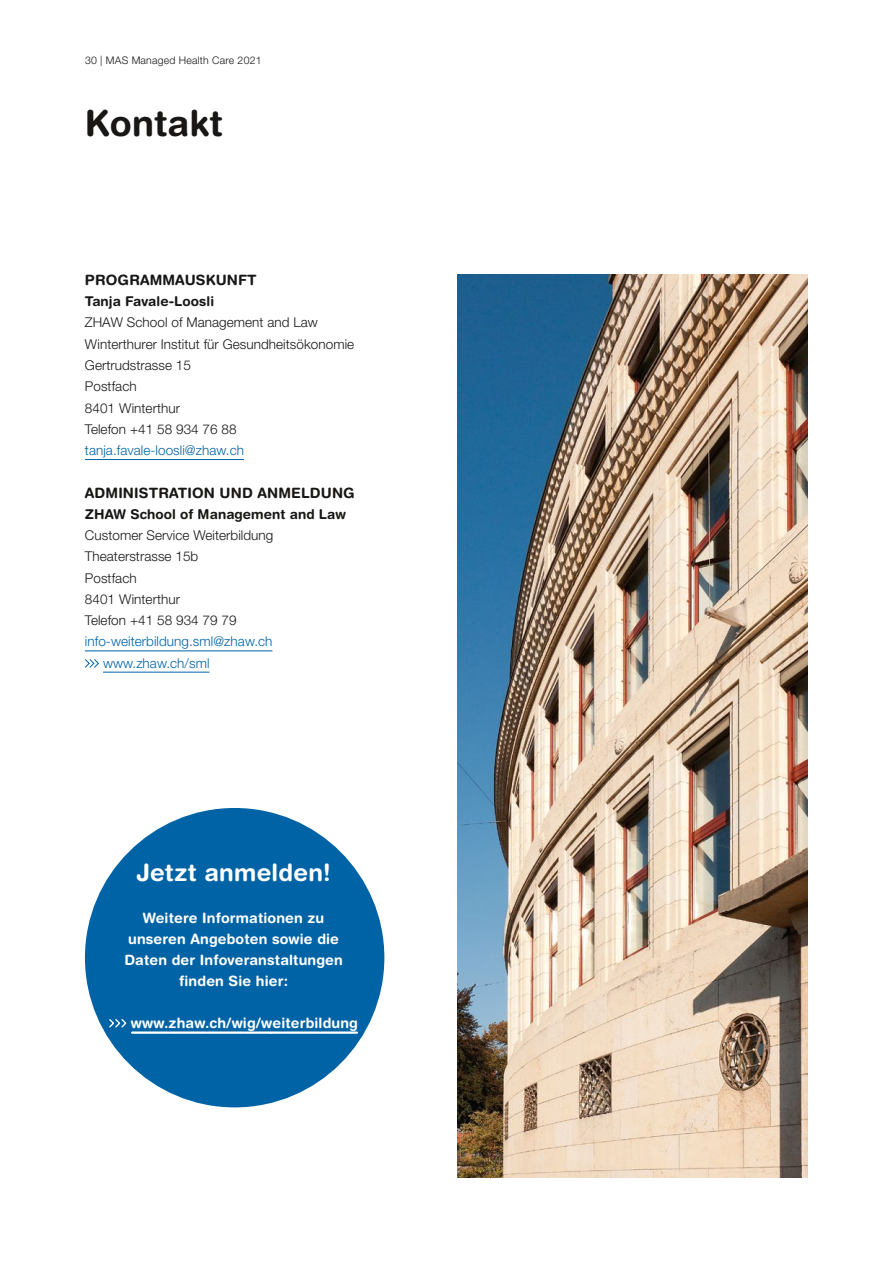
<style>
.page{position:relative;width:893px;height:1263px;background:#fff}
.page>*{position:absolute;margin:0;border:0;box-sizing:border-box;transform-origin:0 0}
.t1{font:700 36px "Helvetica Rounded LT Std";letter-spacing:.005em;color:#181716}
.t2{font:700 24px "Helvetica Rounded LT Std";letter-spacing:.01em;color:#fff}
.t3{font:700 14.25px/21px "Helvetica Rounded LT Std";letter-spacing:.01em;color:#fff;text-align:center}
.t4{font:700 14.25px "Helvetica Rounded LT Std";letter-spacing:.01em;color:#181716}
.t5{font:300 13.5px/21.3px "Helvetica Neue LT Pro";letter-spacing:.005em;color:#181716}
.t6{font:300 13.5px/21.3px "Helvetica Neue LT Pro";letter-spacing:.005em;color:#0063a6}
.t7{font:700 13.5px "Helvetica Rounded LT Std";letter-spacing:.005em;color:#181716}
.t8{font:300 10.5px "Helvetica Neue LT Pro";letter-spacing:.02em;color:#181716}
</style>
<div class="page">
<img style="left:457px;top:275px;width:351px;height:903px">
<hr style="left:85px;top:459px;width:159px;height:1px;background:#0063a6">
<hr style="left:85px;top:650px;width:187px;height:1px;background:#0063a6">
<hr style="left:103px;top:672px;width:107px;height:1px;background:#0063a6">
<svg style="left:85px;top:659px;width:14px;height:9px"></svg>
<div style="left:85px;top:808px;width:299px;height:299px;background:#0063a6;border-radius:50%"></div>
<svg style="left:109px;top:1019px;width:248px;height:14px"></svg>
<p class="t8" style="left:85px;top:54px;width:178px">30 | MAS Managed Health Care 2021</p>
<h1 class="t1" style="left:85px;top:101px;width:140px">Kontakt</h1>
<p class="t4" style="left:85px;top:271px;width:173px">PROGRAMMAUSKUNFT</p>
<p class="t7" style="left:85px;top:293px;width:131px">Tanja Favale-Loosli</p>
<p class="t5" style="left:85px;top:312px;width:271px">ZHAW School of Management and Law<br>Winterthurer Institut für Gesundheitsökonomie<br>Gertrudstrasse 15<br>Postfach<br>8401 Winterthur<br>Telefon +41 58 934 76 88</p>
<p class="t6" style="left:85px;top:439px;width:161px">tanja.favale-loosli@zhaw.ch</p>
<p class="t4" style="left:85px;top:484px;width:271px">ADMINISTRATION UND ANMELDUNG</p>
<p class="t7" style="left:85px;top:506px;width:263px">ZHAW School of Management and Law</p>
<p class="t5" style="left:85px;top:524px;width:190px">Customer Service Weiterbildung<br>Theaterstrasse 15b<br>Postfach<br>8401 Winterthur<br>Telefon +41 58 934 79 79</p>
<p class="t6" style="left:103px;top:631px;width:171px;text-indent:-18px">info-weiterbildung.sml@zhaw.ch www.zhaw.ch/sml</p>
<h2 class="t2" style="left:136px;top:857px;width:196px">Jetzt anmelden!</h2>
<p class="t3" style="left:124px;top:907px;width:220px">Weitere Informationen zu unseren Angeboten sowie die<br>Daten der Infoveranstaltungen finden Sie hier:</p>
<p class="t3" style="left:131px;top:1012px;width:229px">www.zhaw.ch/wig/weiterbildung</p>
</div>
